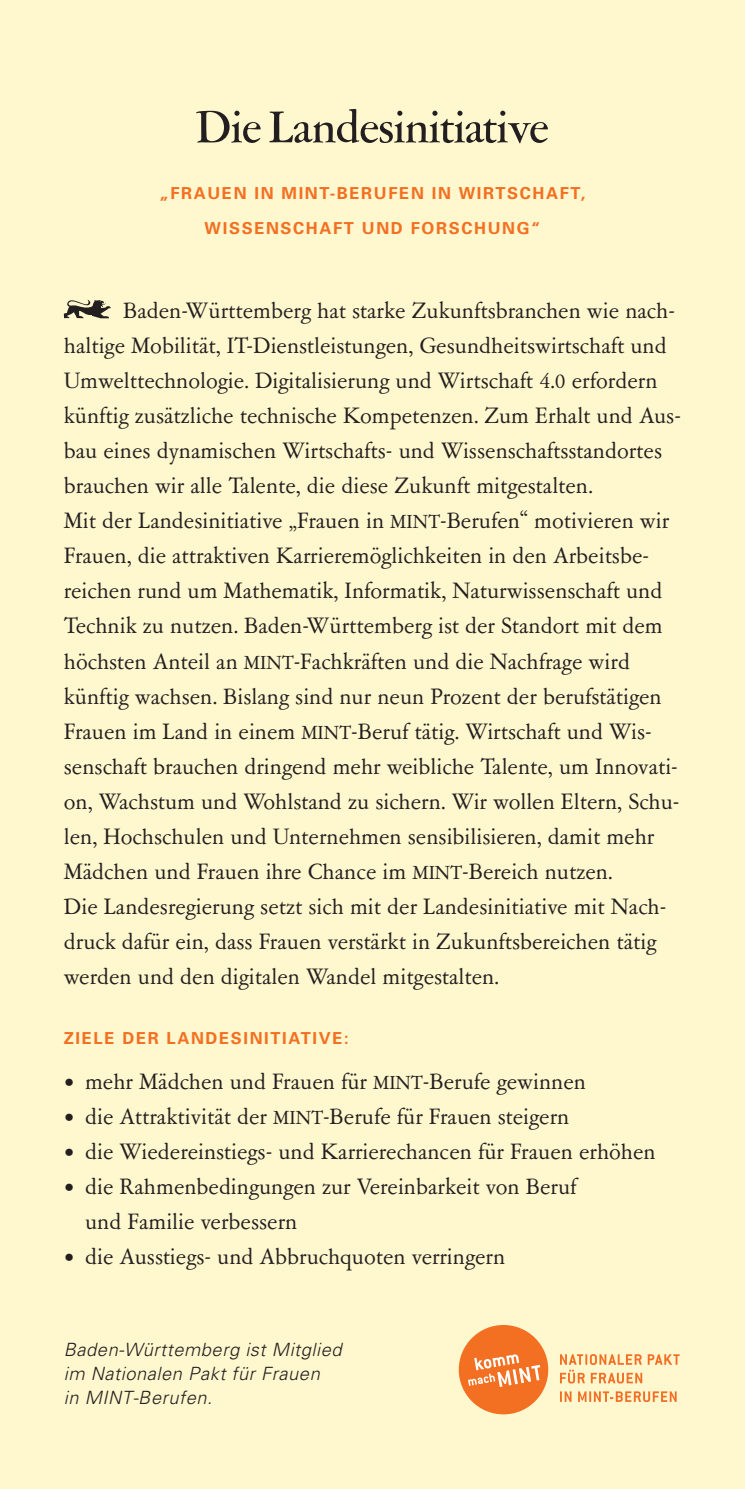
<style>
.page{position:relative;width:745px;height:1489px;background:#fff}
.page>*{position:absolute;margin:0;border:0;box-sizing:border-box;transform-origin:0 0}
.t1{font:500 50px "Garamont Amst SH";color:#231f20}
.t2{font:25px/35px "Garamont Amst SB Rom";color:#231f20}
.t3{font:italic 300 18.25px/23.8px "Univers";letter-spacing:.03em;color:#231f20}
.t4{font:700 16.5px/35px "Univers";letter-spacing:.1em;color:#f36f21;text-align:center}
.s1{font-size:21.25px}
</style>
<div class="page">
<div style="left:0;top:0;width:744px;height:1488px;background:#fff7cd"></div>
<svg style="left:64px;top:299px;width:47px;height:19px"></svg>
<div style="left:458px;top:1324px;width:90px;height:90px;background:#f36f21;border-radius:50%"></div>
<svg style="left:468px;top:1354px;width:72px;height:32px"></svg>
<svg style="left:647px;top:1354px;width:32px;height:10px"></svg>
<svg style="left:560px;top:1354px;width:81px;height:29px"></svg>
<svg style="left:560px;top:1391px;width:11px;height:10px"></svg>
<svg style="left:578px;top:1391px;width:98px;height:10px"></svg>
<h1 class="t1" style="left:196px;top:108px;width:353px">Die Landesinitiative</h1>
<p class="t4" style="left:159px;top:177px;width:427px">„FRAUEN IN MINT-BERUFEN IN WIRTSCHAFT,<br>WISSENSCHAFT UND FORSCHUNG“</p>
<p class="t2" style="left:64px;top:295px;width:618px;text-indent:59px">Baden-Württemberg hat starke Zukunftsbranchen wie nach&shy;haltige Mobilität, IT-Dienstleistungen, Gesundheitswirtschaft und Umwelttechnologie. Digitalisierung und Wirtschaft 4.0 erfordern künftig zusätzliche technische Kompetenzen. Zum Erhalt und Aus&shy;bau eines dynamischen Wirtschafts- und Wissenschaftsstandortes brauchen wir alle Talente, die diese Zukunft mitgestalten.<br>Mit der Landesinitiative „Frauen in <span class="s1">MINT</span>-Berufen“ motivieren wir Frauen, die attraktiven Karrieremöglichkeiten in den Arbeitsbe&shy;reichen rund um Mathematik, Informatik, Naturwissenschaft und Technik zu nutzen. Baden-Württemberg ist der Standort mit dem höchsten Anteil an <span class="s1">MINT</span>-Fachkräften und die Nachfrage wird künftig wachsen. Bislang sind nur neun Prozent der berufstätigen Frauen im Land in einem <span class="s1">MINT</span>-Beruf tätig. Wirtschaft und Wis&shy;senschaft brauchen dringend mehr weibliche Talente, um Innovati&shy;on, Wachstum und Wohlstand zu sichern. Wir wollen Eltern, Schu&shy;len, Hochschulen und Unternehmen sensibilisieren, damit mehr Mädchen und Frauen ihre Chance im <span class="s1">MINT</span>-Bereich nutzen.<br>Die Landesregierung setzt sich mit der Landesinitiative mit Nach&shy;druck dafür ein, dass Frauen verstärkt in Zukunftsbereichen tätig werden und den digitalen Wandel mitgestalten.</p>
<p class="t4" style="left:64px;top:1021px;width:286px">ZIELE DER LANDESINITIATIVE:</p>
<p class="t2" style="left:64px;top:1065px;width:523px">• mehr Mädchen und Frauen für <span class="s1">MINT</span>-Berufe gewinnen</p>
<p class="t2" style="left:64px;top:1100px;width:506px">• die Attraktivität der <span class="s1">MINT</span>-Berufe für Frauen steigern</p>
<p class="t2" style="left:64px;top:1135px;width:593px">• die Wiedereinstiegs- und Karrierechancen für Frauen erhöhen</p>
<p class="t2" style="left:85px;top:1170px;width:492px;text-indent:-21px">• die Rahmenbedingungen zur Vereinbarkeit von Beruf und Familie verbessern</p>
<p class="t2" style="left:64px;top:1240px;width:442px">• die Ausstiegs- und Abbruchquoten verringern</p>
<p class="t3" style="left:64px;top:1339px;width:279px">Baden-Württemberg ist Mitglied im Nationalen Pakt für Frauen<br>in MINT-Berufen.</p>
</div>
